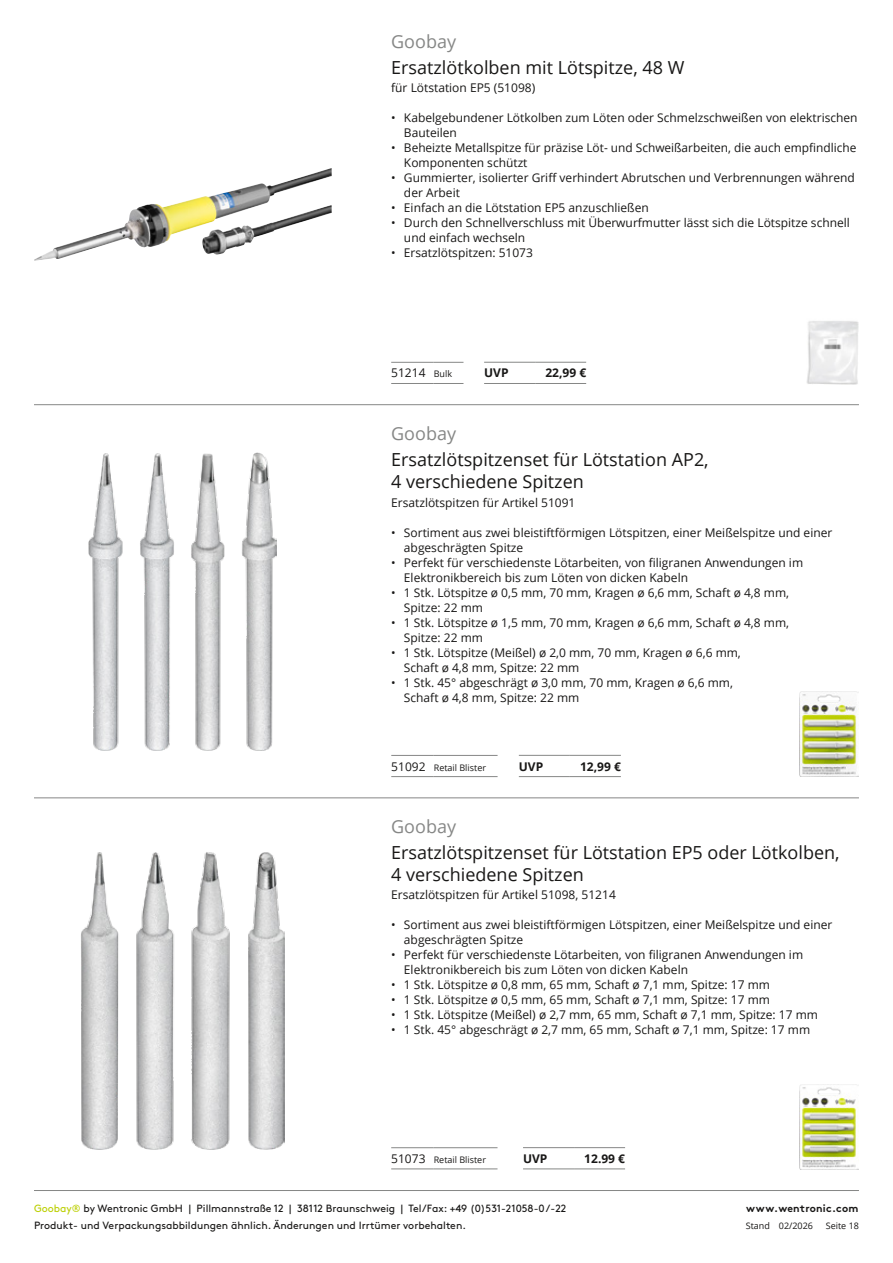
<style>
.page{position:relative;width:893px;height:1263px;background:#fff}
.page>*{position:absolute;margin:0;border:0;box-sizing:border-box;transform-origin:0 0}
.t1{font:18px/21.6px "Open Sans";color:#181716}
.t2{font:18px "Open Sans";color:#868786}
.t3{font:12px/15px "Open Sans";color:#181716}
.t4{font:700 12px "Open Sans";color:#181716}
.t5{font:10.5px/16.8px "Brown";color:#181716}
.t6{font:700 10.5px "Brown";letter-spacing:.025em;color:#181716}
.t7{font:9px "Open Sans";color:#181716}
.s1{font-size:9px}
.s2{font-size:12px}
.s3{color:#bbcf00}
</style>
<div class="page">
<hr style="left:34px;top:1190px;width:825px;height:1px;background:#868786">
<hr style="left:34px;top:404px;width:825px;height:1px;background:#868786">
<hr style="left:34px;top:798px;width:825px;height:1px;background:#868786">
<img style="left:89px;top:453px;width:188px;height:297px">
<hr style="left:391px;top:755px;width:43px;height:1px;background:#868786">
<hr style="left:391px;top:776px;width:43px;height:1px;background:#868786">
<hr style="left:434px;top:755px;width:64px;height:1px;background:#868786">
<hr style="left:434px;top:776px;width:64px;height:1px;background:#868786">
<img style="left:34px;top:168px;width:298px;height:93px">
<hr style="left:391px;top:362px;width:43px;height:1px;background:#868786">
<hr style="left:391px;top:383px;width:43px;height:1px;background:#868786">
<svg style="left:434px;top:362px;width:29px;height:1px"></svg>
<svg style="left:434px;top:383px;width:29px;height:1px"></svg>
<img style="left:807px;top:321px;width:52px;height:63px">
<img style="left:799px;top:692px;width:60px;height:85px">
<img style="left:81px;top:852px;width:204px;height:297px">
<hr style="left:391px;top:1147px;width:43px;height:1px;background:#868786">
<hr style="left:391px;top:1169px;width:43px;height:1px;background:#868786">
<hr style="left:434px;top:1147px;width:63px;height:1px;background:#868786">
<hr style="left:434px;top:1169px;width:63px;height:1px;background:#868786">
<img style="left:800px;top:1084px;width:59px;height:85px">
<hr style="left:519px;top:755px;width:51px;height:1px;background:#868786">
<hr style="left:570px;top:755px;width:51px;height:1px;background:#868786">
<hr style="left:519px;top:776px;width:51px;height:1px;background:#868786">
<hr style="left:570px;top:776px;width:51px;height:1px;background:#868786">
<hr style="left:484px;top:362px;width:51px;height:1px;background:#868786">
<hr style="left:535px;top:362px;width:51px;height:1px;background:#868786">
<hr style="left:484px;top:383px;width:51px;height:1px;background:#868786">
<hr style="left:535px;top:383px;width:51px;height:1px;background:#868786">
<hr style="left:523px;top:1147px;width:51px;height:1px;background:#868786">
<hr style="left:574px;top:1147px;width:51px;height:1px;background:#868786">
<hr style="left:523px;top:1169px;width:51px;height:1px;background:#868786">
<hr style="left:574px;top:1169px;width:51px;height:1px;background:#868786">
<h1 class="t2" style="left:391px;top:29px;width:66px">Goobay</h1>
<h1 class="t1" style="left:391px;top:56px;width:295px">Ersatzlötkolben mit Lötspitze, 48 W</h1>
<p class="t3" style="left:391px;top:80px;width:146px">für Lötstation EP5 (51098)</p>
<p class="t3" style="left:404px;top:110px;width:455px;text-indent:-13px">• Kabelgebundener Lötkolben zum Löten oder Schmelzschweißen von elektrischen<br>Bauteilen</p>
<p class="t3" style="left:404px;top:140px;width:454px;text-indent:-13px">• Beheizte Metallspitze für präzise Löt- und Schweißarbeiten, die auch empfindliche<br>Komponenten schützt</p>
<p class="t3" style="left:404px;top:170px;width:452px;text-indent:-13px">• Gummierter, isolierter Griff verhindert Abrutschen und Verbrennungen während der Arbeit</p>
<p class="t3" style="left:391px;top:200px;width:259px">• Einfach an die Lötstation EP5 anzuschließen</p>
<p class="t3" style="left:404px;top:215px;width:447px;text-indent:-13px">• Durch den Schnellverschluss mit Überwurfmutter lässt sich die Lötspitze schnell und einfach wechseln</p>
<p class="t3" style="left:391px;top:245px;width:143px">• Ersatzlötspitzen: 51073</p>
<p class="t3" style="left:391px;top:365px;width:62px">51214 <span class="s1">Bulk</span></p>
<p class="t4" style="left:484px;top:365px;width:26px">UVP</p>
<p class="t4" style="left:545px;top:365px;width:42px">22,99 €</p>
<h1 class="t2" style="left:391px;top:422px;width:66px">Goobay</h1>
<h1 class="t1" style="left:391px;top:448px;width:319px">Ersatzlötspitzenset für Lötstation AP2,<br>4 verschiedene Spitzen</h1>
<p class="t3" style="left:391px;top:494px;width:186px">Ersatzlötspitzen für Artikel 51091</p>
<p class="t3" style="left:404px;top:524px;width:430px;text-indent:-13px">• Sortiment aus zwei bleistiftförmigen Lötspitzen, einer Meißelspitze und einer abgeschrägten Spitze</p>
<p class="t3" style="left:404px;top:554px;width:401px;text-indent:-13px">• Perfekt für verschiedenste Lötarbeiten, von filigranen Anwendungen im<br>Elektronikbereich bis zum Löten von dicken Kabeln</p>
<p class="t3" style="left:404px;top:584px;width:387px;text-indent:-13px">• 1 Stk. Lötspitze ø 0,5 mm, 70 mm, Kragen ø 6,6 mm, Schaft ø 4,8 mm,<br>Spitze: 22 mm</p>
<p class="t3" style="left:404px;top:614px;width:387px;text-indent:-13px">• 1 Stk. Lötspitze ø 1,5 mm, 70 mm, Kragen ø 6,6 mm, Schaft ø 4,8 mm,<br>Spitze: 22 mm</p>
<p class="t3" style="left:404px;top:644px;width:338px;text-indent:-13px">• 1 Stk. Lötspitze (Meißel) ø 2,0 mm, 70 mm, Kragen ø 6,6 mm,<br>Schaft ø 4,8 mm, Spitze: 22 mm</p>
<p class="t3" style="left:404px;top:674px;width:330px;text-indent:-13px">• 1 Stk. 45° abgeschrägt ø 3,0 mm, 70 mm, Kragen ø 6,6 mm,<br>Schaft ø 4,8 mm, Spitze: 22 mm</p>
<p class="t7" style="left:391px;top:761px;width:96px"><span class="s2">51092</span> Retail Blister</p>
<p class="t4" style="left:519px;top:758px;width:26px">UVP</p>
<p class="t4" style="left:580px;top:758px;width:42px">12,99 €</p>
<h1 class="t2" style="left:391px;top:814px;width:66px">Goobay</h1>
<h1 class="t1" style="left:391px;top:841px;width:450px">Ersatzlötspitzenset für Lötstation EP5 oder Lötkolben,<br>4 verschiedene Spitzen</h1>
<p class="t3" style="left:391px;top:887px;width:226px">Ersatzlötspitzen für Artikel 51098, 51214</p>
<p class="t3" style="left:404px;top:917px;width:430px;text-indent:-13px">• Sortiment aus zwei bleistiftförmigen Lötspitzen, einer Meißelspitze und einer abgeschrägten Spitze</p>
<p class="t3" style="left:404px;top:947px;width:401px;text-indent:-13px">• Perfekt für verschiedenste Lötarbeiten, von filigranen Anwendungen im<br>Elektronikbereich bis zum Löten von dicken Kabeln</p>
<p class="t3" style="left:391px;top:977px;width:380px">• 1 Stk. Lötspitze ø 0,8 mm, 65 mm, Schaft ø 7,1 mm, Spitze: 17 mm</p>
<p class="t3" style="left:391px;top:992px;width:380px">• 1 Stk. Lötspitze ø 0,5 mm, 65 mm, Schaft ø 7,1 mm, Spitze: 17 mm</p>
<p class="t3" style="left:391px;top:1007px;width:428px">• 1 Stk. Lötspitze (Meißel) ø 2,7 mm, 65 mm, Schaft ø 7,1 mm, Spitze: 17 mm</p>
<p class="t3" style="left:391px;top:1022px;width:420px">• 1 Stk. 45° abgeschrägt ø 2,7 mm, 65 mm, Schaft ø 7,1 mm, Spitze: 17 mm</p>
<p class="t7" style="left:391px;top:1153px;width:96px"><span class="s2">51073</span> Retail Blister</p>
<p class="t4" style="left:523px;top:1150px;width:26px">UVP</p>
<p class="t4" style="left:584px;top:1150px;width:42px">12.99 €</p>
<p class="t5" style="left:34px;top:1199px;width:534px"><span class="s3">Goobay®</span> by Wentronic GmbH | Pillmannstraße 12 | 38112 Braunschweig | Tel/Fax: +49 (0)531-21058-0 /-22<br>Produkt- und Verpackungsabbildungen ähnlich. Änderungen und Irrtümer vorbehalten.</p>
<p class="t6" style="left:746px;top:1199px;width:114px">www.wentronic.com</p>
<p class="t7" style="left:779px;top:1219px;width:36px">02/2026</p>
<p class="t7" style="left:746px;top:1219px;width:26px">Stand</p>
<p class="t7" style="left:826px;top:1219px;width:35px">Seite 18</p>
</div>
